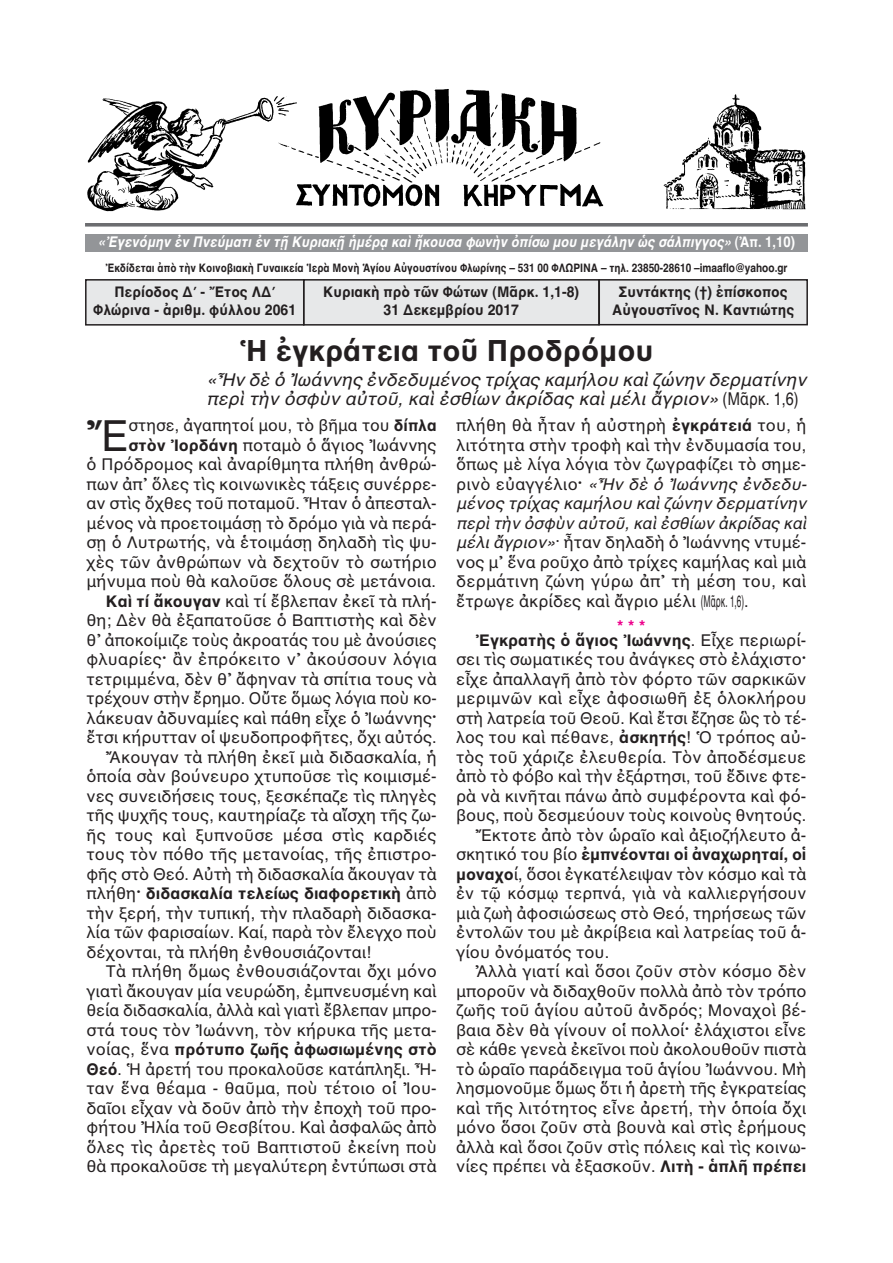
<style>
.page{position:relative;width:893px;height:1263px;background:#fff}
.page>*{position:absolute;margin:0;border:0;box-sizing:border-box;transform-origin:0 0}
.t1{font:43.5px "AL Helvetica";color:#231f20}
.t2{font:700 30px "AL Helvetica";color:#231f20}
.t3{font:italic 18px/19.5px "AL Helvetica";letter-spacing:-.005em;color:#231f20}
.t4{font:16.5px/19.5px "AL Helvetica";color:#231f20;text-align:justify}
.t5{font:700 16.5px/14.1px "AL Helvetica";color:#231f20}
.t6{font:700 15px/18px "AL Helvetica";color:#231f20;text-align:center;scale:.95 1}
.t7{font:italic 700 15px "AL Helvetica";color:#fff;scale:.88 1}
.t8{font:700 12px "AL Helvetica";color:#231f20;scale:.85 1}
.s1{font-style:normal}
.s2{font-weight:700}
.s3{font-weight:400}
.s4{font-style:italic}
.s5{color:#ed028c}
</style>
<div class="page">
<div style="left:304px;top:281px;width:294px;height:43px;background:#e7e8e9"></div>
<div style="left:303px;top:279px;width:297px;height:47px;border:2px solid #231f20"></div>
<div style="left:87px;top:281px;width:216px;height:43px;background:#e7e8e9"></div>
<div style="left:85px;top:279px;width:219px;height:47px;border:2px solid #231f20"></div>
<div style="left:600px;top:281px;width:206px;height:43px;background:#e7e8e9"></div>
<div style="left:598px;top:279px;width:210px;height:46px;border:2px solid #231f20"></div>
<svg style="left:85px;top:223px;width:723px;height:4px;fill:#6c6d70"></svg>
<div style="left:85px;top:234px;width:723px;height:18px;background:#939598"></div>
<img style="left:87px;top:89px;width:719px;height:123px">
<p class="t7" style="left:98px;top:233px;width:794px">«Ἐγενόμην ἐν Πνεύματι ἐν τῇ Κυριακῇ ἡμέρᾳ καὶ ἤκουσα φωνὴν ὀπίσω μου μεγάλην ὡς σάλπιγγος» <span class="s1">(Ἀπ. 1,10)</span></p>
<p class="t8" style="left:105px;top:261px;width:804px">Ἐκδίδεται ἀπὸ τὴν Κοινοβιακὴ Γυναικεία Ἱερὰ Μονὴ Ἁγίου Αὐγουστίνου Φλωρίνης – 531 00 ΦΛΩΡΙΝΑ – τηλ. 23850-28610 –imaaflo@yahoo.gr</p>
<p class="t6" style="left:93px;top:283px;width:215px">Περίοδος Δ΄ - Ἔτος ΛΔ΄<br>Φλώρινα - ἀριθμ. φύλλου 2061</p>
<p class="t6" style="left:612px;top:283px;width:193px">Συντάκτης (†) ἐπίσκοπος<br>Αὐγουστῖνος Ν. Καντιώτης</p>
<h2 class="t2" style="left:239px;top:333px;width:416px">Ἡ ἐγκράτεια τοῦ Προδρόμου</h2>
<p class="t3" style="left:207px;top:370px;width:601px">«Ἦν δὲ ὁ Ἰωάννης ἐνδεδυμένος τρίχας καμήλου καὶ ζώνην δερματίνην περὶ τὴν ὀσφὺν αὐτοῦ, καὶ ἐσθίων ἀκρίδας καὶ μέλι ἄγριον» <span class="s1">(Μᾶρκ. 1,6)</span></p>
<p class="t6" style="left:323px;top:283px;width:271px">Κυριακὴ πρὸ τῶν Φώτων (Μᾶρκ. 1,1-8)<br>31 Δεκεμβρίου 2017</p>
<h1 class="t1" style="left:87px;top:410px;width:44px">Ἔ</h1>
<p class="t4" style="left:129px;top:416px;width:310px">στησε, ἀγαπητοί μου, τὸ βῆμα του <span class="s2">δίπλα</span></p>
<p class="t4" style="left:129px;top:435px;width:310px"><span class="s2">στὸν Ἰορδάνη</span> ποταμὸ ὁ ἅγιος Ἰωάννης</p>
<p class="t4" style="left:87px;top:455px;width:352px">ὁ Πρόδρομος καὶ ἀναρίθμητα πλήθη ἀνθρώ-</p>
<p class="t4" style="left:87px;top:474px;width:352px">πων ἀπ᾽ ὅλες τὶς κοινωνικὲς τάξεις συνέρρε-</p>
<p class="t4" style="left:87px;top:494px;width:352px">αν στὶς ὄχθες τοῦ ποταμοῦ. Ἦταν ὁ ἀπεσταλ-</p>
<p class="t4" style="left:87px;top:513px;width:352px">μένος νὰ προετοιμάσῃ τὸ δρόμο γιὰ νὰ περά-</p>
<p class="t4" style="left:87px;top:533px;width:352px">σῃ ὁ Λυτρωτής, νὰ ἑτοιμάσῃ δηλαδὴ τὶς ψυ-</p>
<p class="t4" style="left:87px;top:552px;width:352px">χὲς τῶν ἀνθρώπων νὰ δεχτοῦν τὸ σωτήριο</p>
<p class="t4" style="left:87px;top:572px;width:351px">μήνυμα ποὺ θὰ καλοῦσε ὅλους σὲ μετάνοια.</p>
<p class="t4" style="left:106px;top:591px;width:332px"><span class="s2">Καὶ τί ἄκουγαν</span> καὶ τί ἔβλεπαν ἐκεῖ τὰ πλή-</p>
<p class="t4" style="left:87px;top:611px;width:352px">θη; Δὲν θὰ ἐξαπατοῦσε ὁ Βαπτιστὴς καὶ δὲν</p>
<p class="t4" style="left:87px;top:630px;width:352px">θ᾽ ἀποκοίμιζε τοὺς ἀκροατάς του μὲ ἀνούσιες</p>
<p class="t4" style="left:87px;top:650px;width:352px">φλυαρίες<span class="s2">·</span> ἂν ἐπρόκειτο ν᾽ ἀκούσουν λόγια</p>
<p class="t4" style="left:87px;top:669px;width:352px">τετριμμένα, δὲν θ᾽ ἄφηναν τὰ σπίτια τους νὰ</p>
<p class="t4" style="left:87px;top:689px;width:352px">τρέχουν στὴν ἔρημο. Οὔτε ὅμως λόγια ποὺ κο-</p>
<p class="t4" style="left:87px;top:708px;width:352px">λάκευαν ἀδυναμίες καὶ πάθη εἶχε ὁ Ἰωάννης<span class="s2">·</span></p>
<p class="t4" style="left:87px;top:728px;width:352px">ἔτσι κήρυτταν οἱ ψευδοπροφῆτες, ὄχι αὐτός.</p>
<p class="t4" style="left:106px;top:747px;width:332px">Ἄκουγαν τὰ πλήθη ἐκεῖ μιὰ διδασκαλία, ἡ</p>
<p class="t4" style="left:87px;top:767px;width:352px">ὁποία σὰν βούνευρο χτυποῦσε τὶς κοιμισμέ-</p>
<p class="t4" style="left:87px;top:786px;width:352px">νες συνειδήσεις τους, ξεσκέπαζε τὶς πληγὲς</p>
<p class="t4" style="left:87px;top:806px;width:352px">τῆς ψυχῆς τους, καυτηρίαζε τὰ αἴσχη τῆς ζω-</p>
<p class="t4" style="left:87px;top:825px;width:352px">ῆς τους καὶ ξυπνοῦσε μέσα στὶς καρδιές</p>
<p class="t4" style="left:87px;top:845px;width:352px">τους τὸν πόθο τῆς μετανοίας, τῆς ἐπιστρο-</p>
<p class="t4" style="left:87px;top:864px;width:352px">φῆς στὸ Θεό. Αὐτὴ τὴ διδασκαλία ἄκουγαν τὰ</p>
<p class="t5" style="left:87px;top:886px;width:352px"><span class="s3">πλήθη</span>· διδασκαλία τελείως διαφορετικὴ <span class="s3">ἀπὸ</span></p>
<p class="t4" style="left:87px;top:903px;width:352px">τὴν ξερή, τὴν τυπική, τὴν πλαδαρὴ διδασκα-</p>
<p class="t4" style="left:87px;top:923px;width:352px">λία τῶν φαρισαίων. Καί, παρὰ τὸν ἔλεγχο ποὺ</p>
<p class="t4" style="left:87px;top:942px;width:286px">δέχονται, τὰ πλήθη ἐνθουσιάζονται!</p>
<p class="t4" style="left:106px;top:962px;width:332px">Τὰ πλήθη ὅμως ἐνθουσιάζονται ὄχι μόνο</p>
<p class="t4" style="left:87px;top:981px;width:352px">γιατὶ ἄκουγαν μία νευρώδη, ἐμπνευσμένη καὶ</p>
<p class="t4" style="left:87px;top:1001px;width:352px">θεία διδασκαλία, ἀλλὰ καὶ γιατὶ ἔβλεπαν μπρο-</p>
<p class="t4" style="left:87px;top:1020px;width:352px">στά τους τὸν Ἰωάννη, τὸν κήρυκα τῆς μετα-</p>
<p class="t5" style="left:87px;top:1042px;width:352px"><span class="s3">νοίας, ἕνα</span> πρότυπο ζωῆς ἀφωσιωμένης στὸ</p>
<p class="t4" style="left:87px;top:1059px;width:352px"><span class="s2">Θεό</span>. Ἡ ἀρετή του προκαλοῦσε κατάπληξι. Ἦ-</p>
<p class="t4" style="left:87px;top:1079px;width:352px">ταν ἕνα θέαμα - θαῦμα, ποὺ τέτοιο οἱ Ἰου-</p>
<p class="t4" style="left:87px;top:1098px;width:352px">δαῖοι εἶχαν νὰ δοῦν ἀπὸ τὴν ἐποχὴ τοῦ προ-</p>
<p class="t4" style="left:87px;top:1118px;width:352px">φήτου Ἠλία τοῦ Θεσβίτου. Καὶ ἀσφαλῶς ἀπὸ</p>
<p class="t4" style="left:87px;top:1137px;width:352px">ὅλες τὶς ἀρετὲς τοῦ Βαπτιστοῦ ἐκείνη ποὺ</p>
<p class="t4" style="left:87px;top:1157px;width:352px">θὰ προκαλοῦσε τὴ μεγαλύτερη ἐντύπωσι στὰ</p>
<p class="t4" style="left:456px;top:416px;width:352px">πλήθη θὰ ἦταν ἡ αὐστηρὴ <span class="s2">ἐγκράτειά</span> του, ἡ λιτότητα στὴν τροφὴ καὶ τὴν ἐνδυμασία του, ὅπως μὲ λίγα λόγια τὸν ζωγραφίζει τὸ σημε&shy;ρινὸ εὐαγγέλιο<span class="s2">·</span> <span class="s4">«Ἦν δὲ ὁ Ἰωάννης ἐνδεδυ&shy;μένος τρίχας καμήλου καὶ ζώνην δερματίνην περὶ τὴν ὀσφὺν αὐτοῦ, καὶ ἐσθίων ἀκρίδας καὶ μέλι ἄγριον»</span>· ἦταν δηλαδὴ ὁ Ἰωάννης ντυμέ&shy;νος μ᾽ ἕνα ροῦχο ἀπὸ τρίχες καμήλας καὶ μιὰ δερμάτινη ζώνη γύρω ἀπ᾽ τὴ μέση του, καὶ ἔτρωγε ἀκρίδες καὶ ἄγριο μέλι (Μᾶρκ. 1,6).</p>
<p class="t5" style="left:475px;top:619px;width:332px;text-indent:142px"><span class="s5">***<br></span>Ἐγκρατὴς ὁ ἅγιος Ἰωάννης<span class="s3">. Εἶχε περιωρί-</span></p>
<p class="t4" style="left:456px;top:650px;width:352px">σει τὶς σωματικές του ἀνάγκες στὸ ἐλάχιστο<span class="s2">·</span></p>
<p class="t4" style="left:456px;top:669px;width:352px">εἶχε ἀπαλλαγῆ ἀπὸ τὸν φόρτο τῶν σαρκικῶν</p>
<p class="t4" style="left:456px;top:689px;width:352px">μεριμνῶν καὶ εἶχε ἀφοσιωθῆ ἐξ ὁλοκλήρου</p>
<p class="t4" style="left:456px;top:708px;width:352px">στὴ λατρεία τοῦ Θεοῦ. Καὶ ἔτσι ἔζησε ὣς τὸ τέ-</p>
<p class="t4" style="left:456px;top:728px;width:352px">λος του καὶ πέθανε, <span class="s2">ἀσκητής</span>! Ὁ τρόπος αὐ-</p>
<p class="t4" style="left:456px;top:747px;width:352px">τὸς τοῦ χάριζε ἐλευθερία. Τὸν ἀποδέσμευε</p>
<p class="t4" style="left:456px;top:767px;width:352px">ἀπὸ τὸ φόβο καὶ τὴν ἐξάρτησι, τοῦ ἔδινε φτε-</p>
<p class="t4" style="left:456px;top:786px;width:352px">ρὰ νὰ κινῆται πάνω ἀπὸ συμφέροντα καὶ φό-</p>
<p class="t4" style="left:456px;top:806px;width:352px">βους, ποὺ δεσμεύουν τοὺς κοινοὺς θνητούς.</p>
<p class="t4" style="left:475px;top:825px;width:332px">Ἔκτοτε ἀπὸ τὸν ὡραῖο καὶ ἀξιοζήλευτο ἀ-</p>
<p class="t5" style="left:456px;top:847px;width:352px"><span class="s3">σκητικό του βίο</span> ἐμπνέονται οἱ ἀναχωρηταί, οἱ</p>
<p class="t4" style="left:456px;top:864px;width:352px"><span class="s2">μοναχο</span>ί, ὅσοι ἐγκατέλειψαν τὸν κόσμο καὶ τὰ</p>
<p class="t4" style="left:456px;top:884px;width:352px">ἐν τῷ κόσμῳ τερπνά, γιὰ νὰ καλλιεργήσουν</p>
<p class="t4" style="left:456px;top:903px;width:352px">μιὰ ζωὴ ἀφοσιώσεως στὸ Θεό, τηρήσεως τῶν</p>
<p class="t4" style="left:456px;top:923px;width:352px">ἐντολῶν του μὲ ἀκρίβεια καὶ λατρείας τοῦ ἁ-</p>
<p class="t4" style="left:456px;top:942px;width:155px">γίου ὀνόματός του.</p>
<p class="t4" style="left:475px;top:962px;width:332px">Ἀλλὰ γιατί καὶ ὅσοι ζοῦν στὸν κόσμο δὲν</p>
<p class="t4" style="left:456px;top:981px;width:352px">μποροῦν νὰ διδαχθοῦν πολλὰ ἀπὸ τὸν τρόπο</p>
<p class="t4" style="left:456px;top:1001px;width:352px">ζωῆς τοῦ ἁγίου αὐτοῦ ἀνδρός; Μοναχοὶ βέ-</p>
<p class="t4" style="left:456px;top:1020px;width:352px">βαια δὲν θὰ γίνουν οἱ πολλοί<span class="s2">·</span> ἐλάχιστοι εἶνε</p>
<p class="t4" style="left:456px;top:1040px;width:352px">σὲ κάθε γενεὰ ἐκεῖνοι ποὺ ἀκολουθοῦν πιστὰ</p>
<p class="t4" style="left:456px;top:1059px;width:352px">τὸ ὡραῖο παράδειγμα τοῦ ἁγίου Ἰωάννου. Μὴ</p>
<p class="t4" style="left:456px;top:1079px;width:352px">λησμονοῦμε ὅμως ὅτι ἡ ἀρετὴ τῆς ἐγκρατείας</p>
<p class="t4" style="left:456px;top:1098px;width:352px">καὶ τῆς λιτότητος εἶνε ἀρετή, τὴν ὁποία ὄχι</p>
<p class="t4" style="left:456px;top:1118px;width:352px">μόνο ὅσοι ζοῦν στὰ βουνὰ καὶ στὶς ἐρήμους</p>
<p class="t4" style="left:456px;top:1137px;width:352px">ἀλλὰ καὶ ὅσοι ζοῦν στὶς πόλεις καὶ τὶς κοινω-</p>
<p class="t4" style="left:456px;top:1157px;width:352px">νίες πρέπει νὰ ἐξασκοῦν. <span class="s2">Λιτὴ - ἁπλῆ πρέπει</span></p>
</div>
